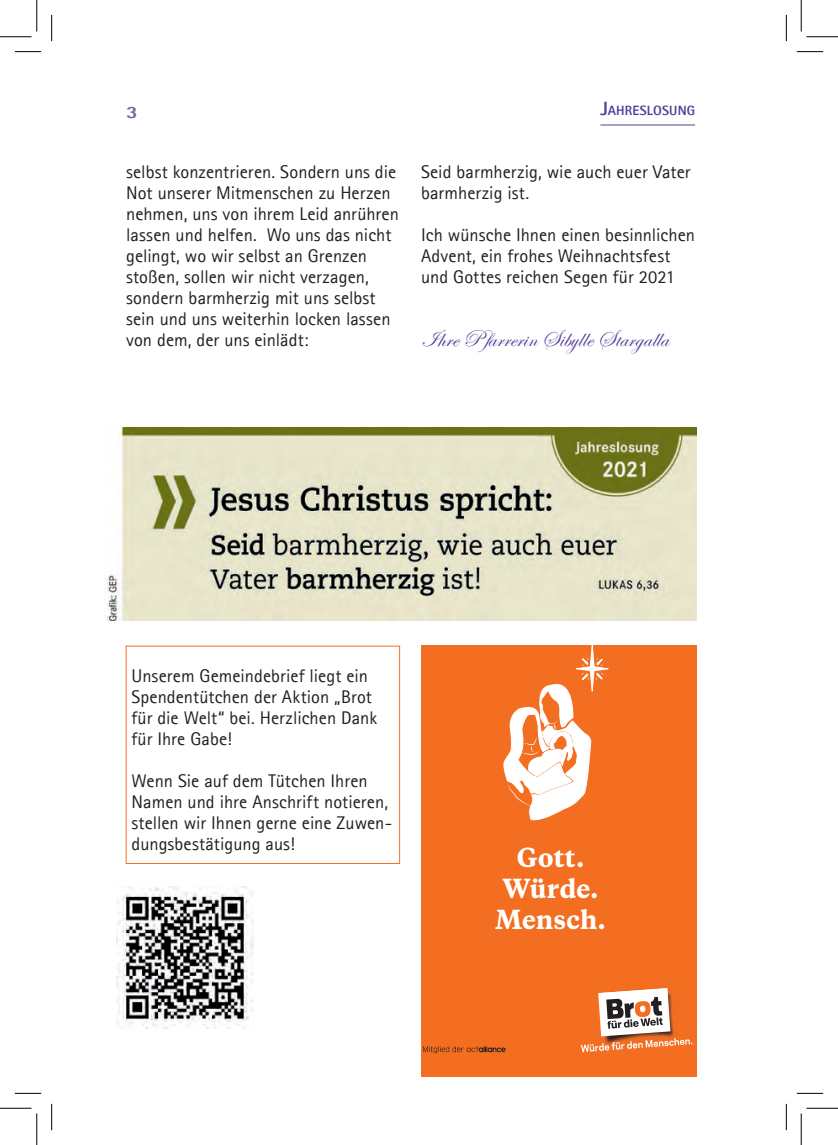
<style>
.page{position:relative;width:838px;height:1145px;background:#fff}
.page>*{position:absolute;margin:0;border:0;box-sizing:border-box;transform-origin:0 0}
.t1{font:800 24.68px/31px "Galaxie Copernicus";letter-spacing:.005em;color:#fff;text-align:center;scale:.96 1}
.t2{font:24.5px "Edwardian Script ITC";letter-spacing:.01em;color:#573e99}
.t3{font:18.38px/21px "Agfa Rotis Sans Serif";color:#231f20}
.t4{font:800 17.5px "Agfa Rotis Sans Serif";color:#7b65ab;scale:1.2 1}
.t5{font:800 13.47px "Agfa Rotis Sans Serif";letter-spacing:.01em;color:#573e99}
.s1{font-size:19.25px}
</style>
<div class="page">
<hr style="left:600px;top:125px;width:95px;height:1px;background:#573e99">
<div style="left:126px;top:646px;width:274px;height:218px;border:1px solid #f36e23"></div>
<div style="left:421px;top:646px;width:275px;height:431px;background:#f36e21"></div>
<svg style="left:580px;top:988px;width:112px;height:64px"></svg>
<svg style="left:423px;top:1046px;width:82px;height:7px"></svg>
<svg style="left:503px;top:646px;width:106px;height:175px"></svg>
<img style="left:116px;top:886px;width:138px;height:143px">
<img style="left:107px;top:427px;width:589px;height:194px">
<svg style="left:15px;top:51px;width:26px;height:1px"></svg>
<svg style="left:796px;top:51px;width:27px;height:1px"></svg>
<svg style="left:15px;top:1093px;width:26px;height:1px"></svg>
<svg style="left:796px;top:1093px;width:27px;height:1px"></svg>
<svg style="left:51px;top:15px;width:1px;height:26px"></svg>
<svg style="left:51px;top:1104px;width:1px;height:26px"></svg>
<svg style="left:786px;top:15px;width:1px;height:26px"></svg>
<svg style="left:786px;top:1104px;width:1px;height:26px"></svg>
<hr style="left:0;top:36px;width:32px;height:1px;background:#000">
<hr style="left:806px;top:36px;width:31px;height:1px;background:#000">
<hr style="left:0;top:1108px;width:32px;height:1px;background:#000">
<hr style="left:806px;top:1108px;width:31px;height:1px;background:#000">
<hr style="left:36px;top:0;width:1px;height:31px;background:#000">
<hr style="left:36px;top:1113px;width:1px;height:32px;background:#000">
<hr style="left:800px;top:0;width:1px;height:31px;background:#000">
<hr style="left:800px;top:1113px;width:1px;height:32px;background:#000">
<p class="t4" style="left:126px;top:101px;width:11px">3</p>
<p class="t5" style="left:600px;top:101px;width:96px"><span class="s1">J</span>AHRESLOSUNG</p>
<p class="t3" style="left:126px;top:161px;width:274px">selbst konzentrieren. Sondern uns die Not unserer Mitmenschen zu Herzen nehmen, uns von ihrem Leid anrühren lassen und helfen. Wo uns das nicht gelingt, wo wir selbst an Grenzen stoßen, sollen wir nicht verzagen, sondern barmherzig mit uns selbst sein und uns weiterhin locken lassen von dem, der uns einlädt:</p>
<p class="t3" style="left:421px;top:161px;width:271px">Seid barmherzig, wie auch euer Vater barmherzig ist.</p>
<p class="t3" style="left:421px;top:224px;width:275px">Ich wünsche Ihnen einen besinnlichen<br>Advent, ein frohes Weihnachtsfest und Gottes reichen Segen für 2021</p>
<h2 class="t2" style="left:421px;top:325px;width:249px">Ihre P farrerin Sibylle Stargalla</h2>
<p class="t3" style="left:131px;top:665px;width:247px">Unserem Gemeindebrief liegt ein<br>Spendentütchen der Aktion „Brot für die Welt“ bei. Herzlichen Dank für Ihre Gabe!</p>
<p class="t3" style="left:131px;top:770px;width:262px">Wenn Sie auf dem Tütchen Ihren<br>Namen und ihre Anschrift notieren, stellen wir Ihnen gerne eine Zuwen&shy;dungsbestätigung aus!</p>
<h1 class="t1" style="left:495px;top:843px;width:117px">Gott.<br>Würde.<br>Mensch.</h1>
</div>
